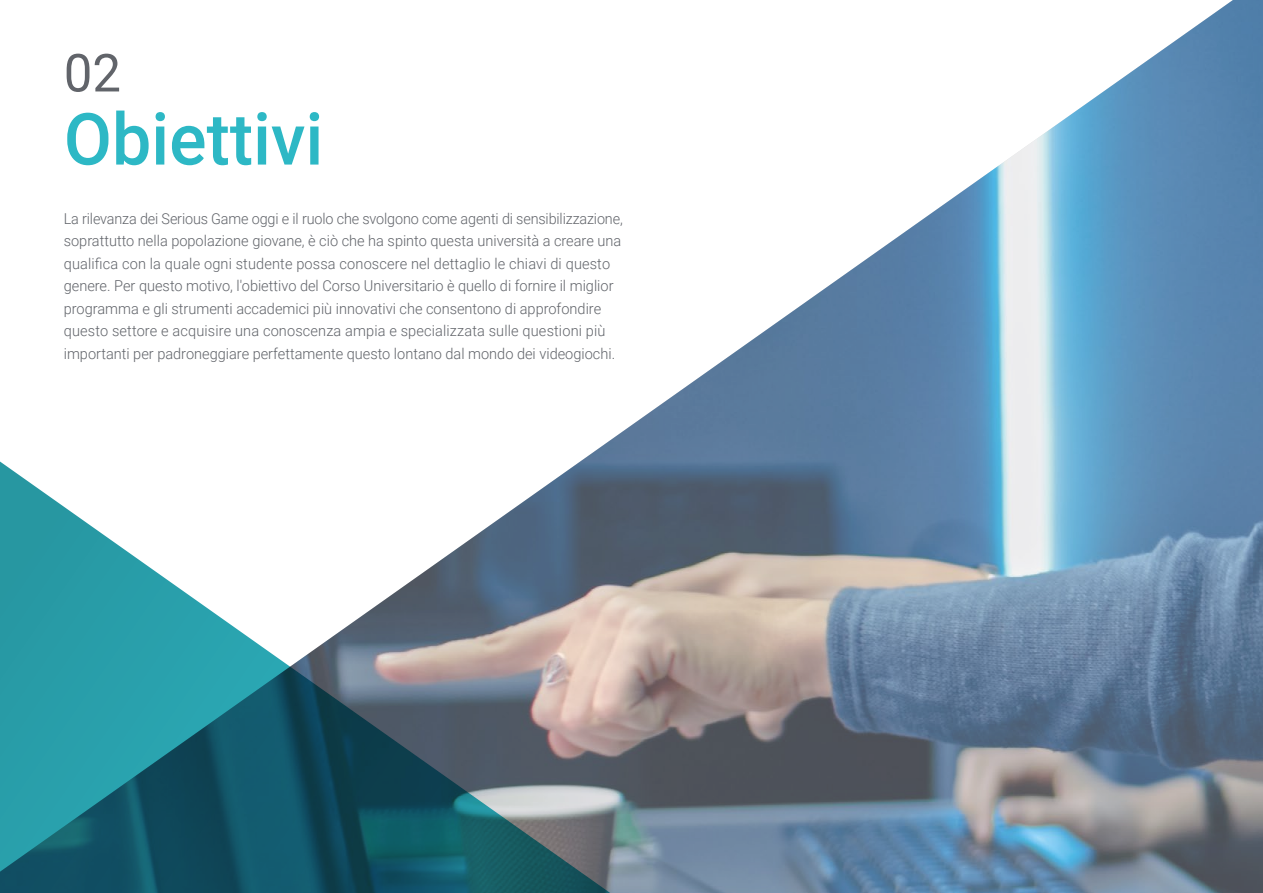
<style>
.page{position:relative;width:1263px;height:893px;background:#fff}
.page>*{position:absolute;margin:0;border:0;box-sizing:border-box;transform-origin:0 0}
.t1{font:500 72px "Roboto";color:#2db8c5}
.t2{font:52.5px "Roboto";color:#61646a}
.t3{font:300 15px/22.5px "Roboto";color:#61646a;scale:.96 1}
</style>
<div class="page">
<img style="left:602px;top:0;width:661px;height:893px">
<svg style="left:0;top:446px;width:640px;height:447px"></svg>
<h2 class="t2" style="left:64px;top:36px;width:59px">02</h2>
<h1 class="t1" style="left:64px;top:89px;width:261px">Obiettivi</h1>
<p class="t3" style="left:64px;top:207px;width:584px">La rilevanza dei Serious Game oggi e il ruolo che svolgono come agenti di sensibilizzazione, soprattutto nella popolazione giovane, è ciò che ha spinto questa università a creare una qualifica con la quale ogni studente possa conoscere nel dettaglio le chiavi di questo genere. Per questo motivo, l'obiettivo del Corso Universitario è quello di fornire il miglior programma e gli strumenti accademici più innovativi che consentono di approfondire questo settore e acquisire una conoscenza ampia e specializzata sulle questioni più importanti per padroneggiare perfettamente questo lontano dal mondo dei videogiochi.</p>
</div>
